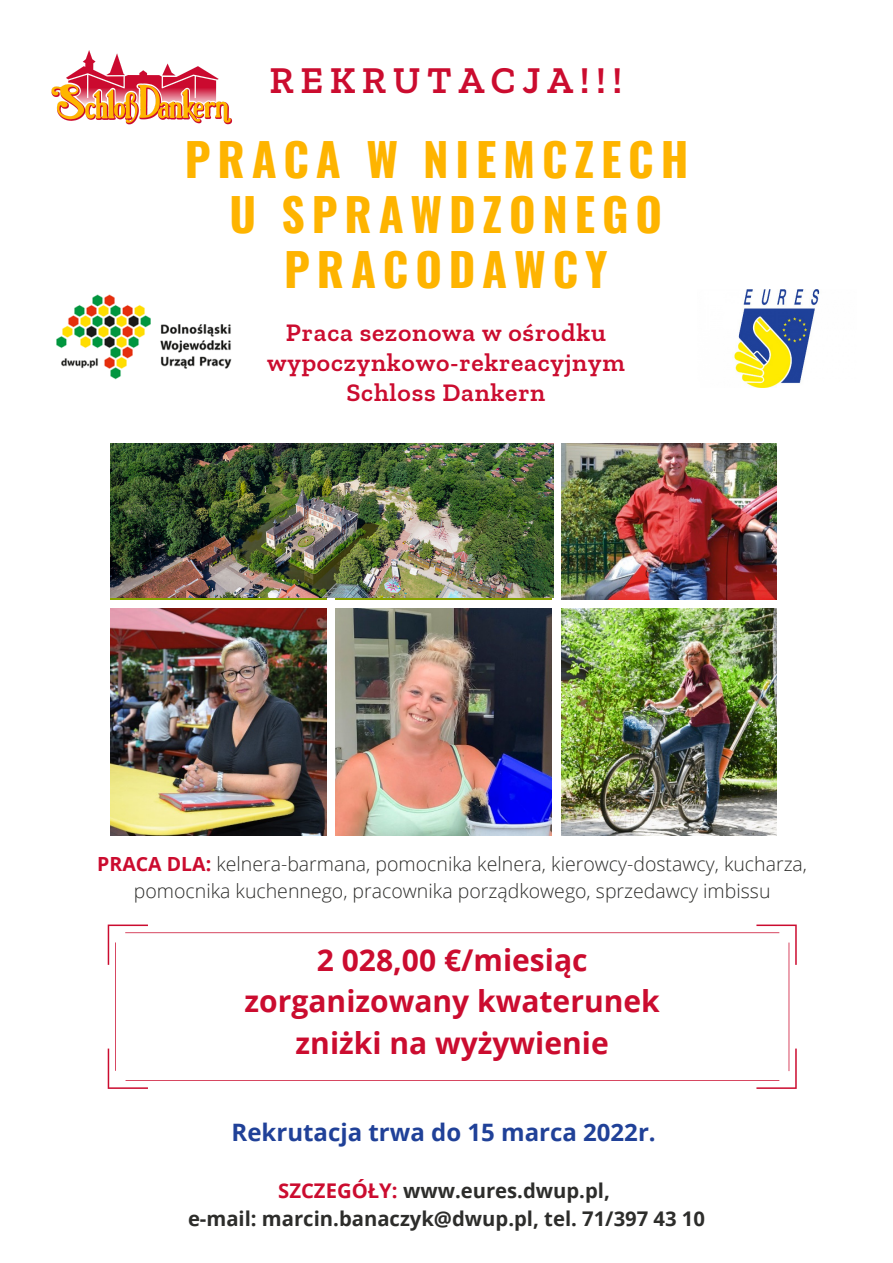
<style>
.page{position:relative;width:893px;height:1263px;background:#fff}
.page>*{position:absolute;margin:0;border:0;box-sizing:border-box;transform-origin:0 0}
.t1{font:700 45.45px/55.3px "Oswald";letter-spacing:.15em;color:#feb400;text-align:center}
.t2{font:600 38.62px "Zilla Slab";letter-spacing:.17em;color:#cb0c2f}
.t3{font:700 30px "Open Sans";color:#cb0c2f}
.t4{font:600 25.72px/29.8px "Zilla Slab";letter-spacing:.03em;color:#cb0c2f;text-align:center}
.t5{font:700 24px "Open Sans";color:#204198}
.t6{font:700 20.25px "Open Sans";color:#2d2d2b}
.t7{font:300 19.5px/27px "Open Sans";color:#2d2d2b;text-align:center}
.s1{font-weight:700;color:#cb0c2f}
.s2{color:#cb0c2f}
</style>
<div class="page">
<img style="left:336px;top:609px;width:215px;height:226px">
<img style="left:561px;top:609px;width:215px;height:226px">
<img style="left:561px;top:443px;width:215px;height:157px">
<img style="left:111px;top:609px;width:215px;height:226px">
<img style="left:111px;top:443px;width:443px;height:154px">
<img style="left:51px;top:50px;width:182px;height:75px">
<img style="left:56px;top:294px;width:176px;height:86px">
<img style="left:734px;top:290px;width:86px;height:97px">
<svg style="left:108px;top:924px;width:688px;height:165px"></svg>
<p class="t2" style="left:269px;top:57px;width:354px">REKRUTACJA!!!</p>
<p class="t1" style="left:185px;top:130px;width:505px">PRACA W NIEMCZECH</p>
<p class="t1" style="left:230px;top:185px;width:434px">U SPRAWDZONEGO<br>PRACODAWCY</p>
<p class="t4" style="left:267px;top:317px;width:359px">Praca sezonowa w ośrodku wypoczynkowo-rekreacyjnym<br>Schloss Dankern</p>
<p class="t7" style="left:97px;top:850px;width:711px"><span class="s1">PRACA DLA:</span> kelnera-barmana, pomocnika kelnera, kierowcy-dostawcy, kucharza, pomocnika kuchennego, pracownika porządkowego, sprzedawcy imbissu</p>
<p class="t3" style="left:317px;top:939px;width:272px">2 028,00 €/miesiąc</p>
<p class="t3" style="left:245px;top:980px;width:417px">zorganizowany kwaterunek</p>
<p class="t3" style="left:296px;top:1022px;width:314px">zniżki na wyżywienie</p>
<p class="t5" style="left:232px;top:1115px;width:426px">Rekrutacja trwa do 15 marca 2022r.</p>
<p class="t6" style="left:278px;top:1176px;width:333px"><span class="s2">SZCZEGÓŁY:</span> www.eures.dwup.pl,</p>
<p class="t6" style="left:188px;top:1204px;width:518px">e-mail: marcin.banaczyk@dwup.pl, tel. 71/397 43 10</p>
</div>
